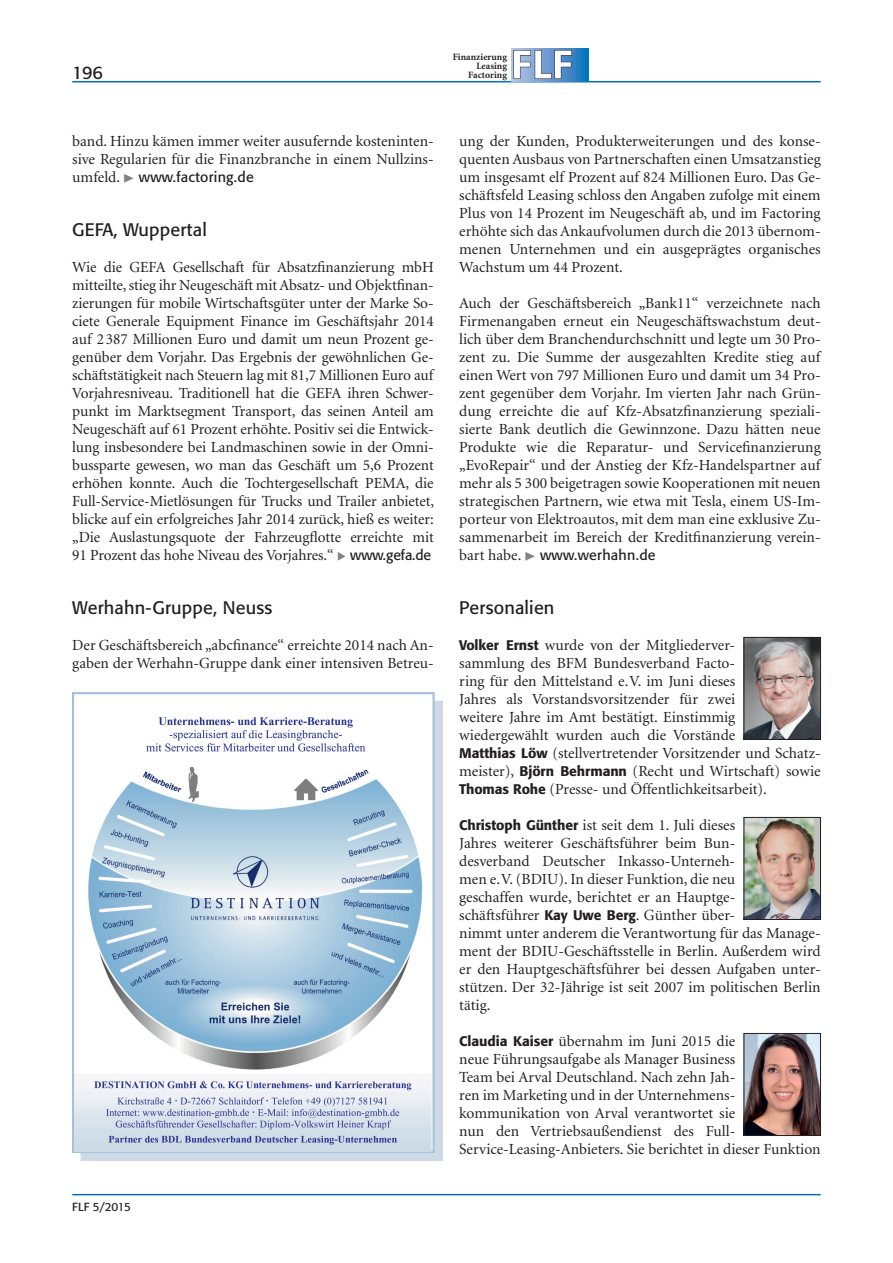
<style>
.page{position:relative;width:893px;height:1263px;background:#fff}
.page>*{position:absolute;margin:0;border:0;box-sizing:border-box;transform-origin:0 0}
.t1{font:18px "Formata";letter-spacing:.01em;color:#231f20}
.t2{font:15.45px/18px "Minion";color:#231f20}
.t3{font:14.25px "Formata";letter-spacing:.02em;color:#231f20}
.t4{font:11.7px "Formata";letter-spacing:-.02em;color:#231f20}
.t5{font:700 9.6px/9px "Minion";letter-spacing:.005em;color:#231f20;text-align:right}
.s1{font-family:"Minion";font-size:15.45px}
.s2{color:#808285}
.s3{font-family:"Formata";font-size:14.25px}
.s4{font-family:"Formata";font-weight:500;font-size:13.8px}
</style>
<div class="page">
<hr style="left:72px;top:1194px;width:749px;height:1px;background:#0073bc">
<hr style="left:72px;top:81px;width:749px;height:1px;background:#0073bc">
<img style="left:746px;top:639px;width:73px;height:99px">
<div style="left:744px;top:637px;width:77px;height:103px;border:1px solid #231f20"></div>
<img style="left:746px;top:1035px;width:73px;height:99px">
<div style="left:744px;top:1033px;width:77px;height:103px;border:1px solid #231f20"></div>
<img style="left:746px;top:819px;width:73px;height:99px">
<div style="left:744px;top:817px;width:77px;height:103px;border:1px solid #231f20"></div>
<img style="left:72px;top:692px;width:370px;height:469px">
<svg style="left:511px;top:48px;width:77px;height:33px"></svg>
<svg style="left:513px;top:50px;width:59px;height:29px"></svg>
<p class="t1" style="left:72px;top:61px;width:32px">196</p>
<p class="t5" style="left:453px;top:53px;width:56px">Finanzierung<br>Leasing<br>Factoring</p>
<p class="t2" style="left:72px;top:132px;width:363px">band. Hinzu kämen immer weiter ausufernde kosteninten&shy;sive Regularien für die Finanzbranche in einem Nullzins-</p>
<p class="t3" style="left:72px;top:168px;width:183px"><span class="s1">umfeld.</span> <span class="s2">◆</span> www.factoring.de</p>
<p class="t1" style="left:72px;top:218px;width:136px">GEFA, Wuppertal</p>
<p class="t2" style="left:72px;top:258px;width:363px;text-align:justify">Wie die GEFA Gesellschaft für Absatzfinanzierung mbH mitteilte, stieg ihr Neugeschäft mit Absatz- und Objektfinan&shy;zierungen für mobile Wirtschaftsgüter unter der Marke So&shy;ciete Generale Equipment Finance im Geschäftsjahr 2014 auf 2387 Millionen Euro und damit um neun Prozent ge&shy;genüber dem Vorjahr. Das Ergebnis der gewöhnlichen Ge&shy;schäftstätigkeit nach Steuern lag mit 81,7 Millionen Euro auf Vorjahresniveau. Traditionell hat die GEFA ihren Schwer&shy;punkt im Marktsegment Transport, das seinen Anteil am Neugeschäft auf 61 Prozent erhöhte. Positiv sei die Entwick&shy;lung insbesondere bei Landmaschinen sowie in der Omni&shy;bussparte gewesen, wo man das Geschäft um 5,6 Prozent erhöhen konnte. Auch die Tochtergesellschaft PEMA, die Full-Service-Mietlösungen für Trucks und Trailer anbietet, blicke auf ein erfolgreiches Jahr 2014 zurück, hieß es weiter: „Die Auslastungsquote der Fahrzeugflotte erreichte mit 91 Prozent das hohe Niveau des Vorjahres.“ <span class="s2">◆</span> <span class="s3">www.gefa.de</span></p>
<p class="t1" style="left:72px;top:596px;width:202px">Werhahn-Gruppe, Neuss</p>
<p class="t2" style="left:72px;top:636px;width:363px">Der Geschäftsbereich „abcfinance“ erreichte 2014 nach An&shy;gaben der Werhahn-Gruppe dank einer intensiven Betreu-</p>
<p class="t4" style="left:72px;top:1200px;width:60px">FLF 5/2015</p>
<p class="t2" style="left:459px;top:132px;width:363px;text-align:justify">ung der Kunden, Produkterweiterungen und des konse&shy;quenten Ausbaus von Partnerschaften einen Umsatzanstieg um insgesamt elf Prozent auf 824 Millionen Euro. Das Ge&shy;schäftsfeld Leasing schloss den Angaben zufolge mit einem Plus von 14 Prozent im Neugeschäft ab, und im Factoring erhöhte sich das Ankaufvolumen durch die 2013 übernom&shy;menen Unternehmen und ein ausgeprägtes organisches Wachstum um 44 Prozent.</p>
<p class="t2" style="left:459px;top:294px;width:363px;text-align:justify">Auch der Geschäftsbereich „Bank11“ verzeichnete nach Firmenangaben erneut ein Neugeschäftswachstum deut&shy;lich über dem Branchendurchschnitt und legte um 30 Pro&shy;zent zu. Die Summe der ausgezahlten Kredite stieg auf einen Wert von 797 Millionen Euro und damit um 34 Pro&shy;zent gegenüber dem Vorjahr. Im vierten Jahr nach Grün&shy;dung erreichte die auf Kfz-Absatzfinanzierung speziali&shy;sierte Bank deutlich die Gewinnzone. Dazu hätten neue Produkte wie die Reparatur- und Servicefinanzierung „EvoRepair“ und der Anstieg der Kfz-Handelspartner auf mehr als 5 300 beigetragen sowie Kooperationen mit neuen strategischen Partnern, wie etwa mit Tesla, einem US-Im&shy;porteur von Elektroautos, mit dem man eine exklusive Zu&shy;sammenarbeit im Bereich der Kreditfinanzierung verein-</p>
<p class="t3" style="left:459px;top:546px;width:198px"><span class="s1">bart habe.</span> <span class="s2">◆</span> www.werhahn.de</p>
<p class="t1" style="left:459px;top:596px;width:97px">Personalien</p>
<p class="t2" style="left:459px;top:636px;width:363px"><span class="s4">Volker Ernst</span> wurde von der Mitgliederver-<br>sammlung des BFM Bundesverband Facto-<br>ring für den Mittelstand e.V. im Juni dieses<br>Jahres als Vorstandsvorsitzender für zwei<br>weitere Jahre im Amt bestätigt. Einstimmig wiedergewählt wurden auch die Vorstände<br><span class="s4">Matthias Löw</span> (stellvertretender Vorsitzender und Schatz&shy;meister), <span class="s4">Björn Behrmann</span> (Recht und Wirtschaft) sowie <span class="s4">Thomas Rohe</span> (Presse- und Öffentlichkeitsarbeit).</p>
<p class="t2" style="left:459px;top:816px;width:363px"><span class="s4">Christoph Günther</span> ist seit dem 1. Juli dieses<br>Jahres weiterer Geschäftsführer beim Bun-<br>desverband Deutscher Inkasso-Unterneh-<br>men e.V. (BDIU). In dieser Funktion, die neu<br>geschaffen wurde, berichtet er an Hauptge-<br>schäftsführer <span class="s4">Kay Uwe Berg</span>. Günther über-<br>nimmt unter anderem die Verantwortung für das Manage&shy;ment der BDIU-Geschäftsstelle in Berlin. Außerdem wird er den Hauptgeschäftsführer bei dessen Aufgaben unter&shy;stützen. Der 32-Jährige ist seit 2007 im politischen Berlin tätig.</p>
<p class="t2" style="left:459px;top:1032px;width:363px"><span class="s4">Claudia Kaiser</span> übernahm im Juni 2015 die<br>neue Führungsaufgabe als Manager Business<br>Team bei Arval Deutschland. Nach zehn Jah-<br>ren im Marketing und in der Unternehmens&shy;kommunikation von Arval verantwortet sie<br>nun den Vertriebsaußendienst des Full-Service-Leasing-Anbieters. Sie berichtet in dieser Funktion</p>
</div>
